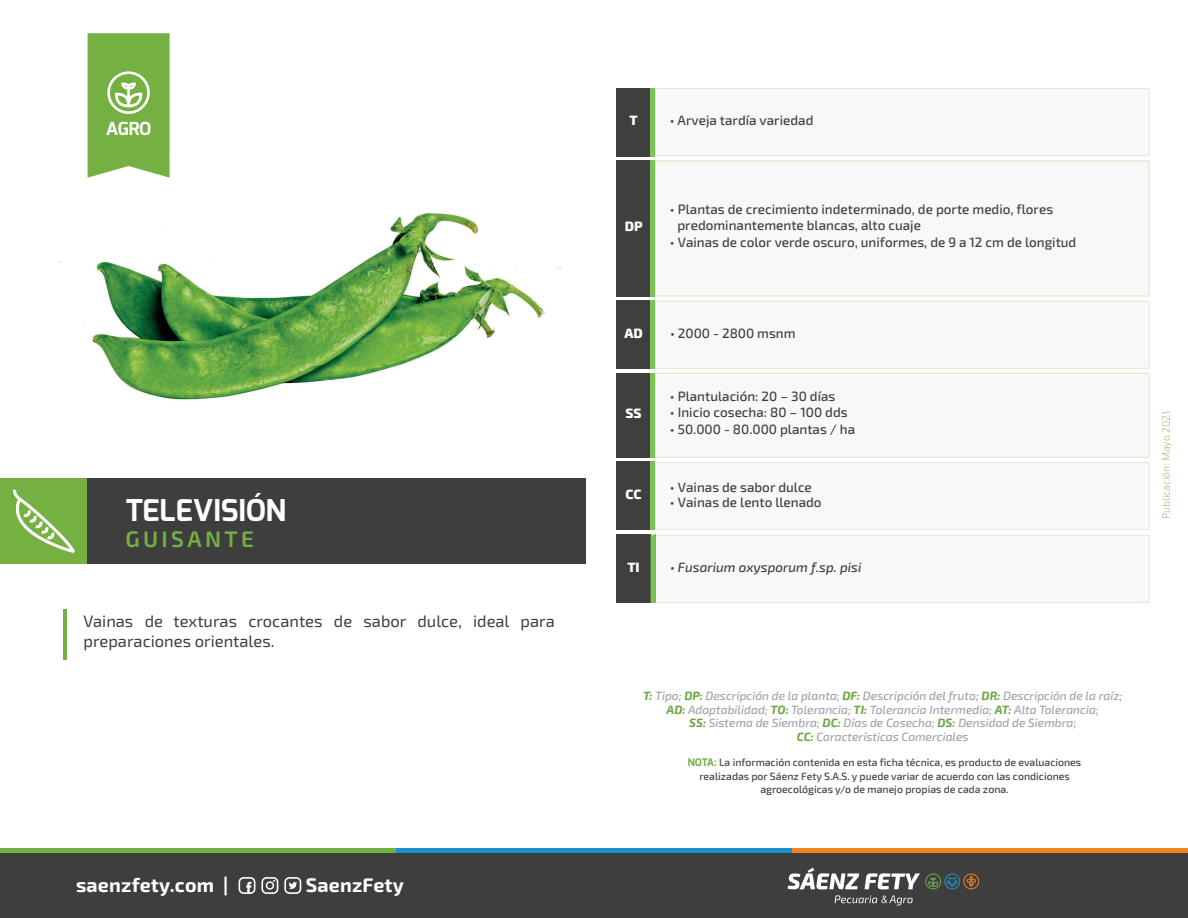
<style>
.page{position:relative;width:1188px;height:918px;background:#fff}
.page>*{position:absolute;margin:0;border:0;box-sizing:border-box;transform-origin:0 0}
.t1{font:700 30px "Exo";color:#fff}
.t2{font:600 22.5px "Exo 2";letter-spacing:.15em;color:#75b042}
.t3{font:700 19.65px "Exo 2";letter-spacing:.01em;color:#fff}
.t4{font:700 18px "Exo";color:#fff}
.t5{font:16.5px/19.5px "Exo 2";color:#3e3e3f}
.t6{font:500 13.5px/16.5px "Exo 2";color:#3e3e3f}
.t7{font:italic 500 13.5px "Exo 2";color:#3e3e3f}
.t8{font:800 13.5px "Exo 2";color:#fff}
.t9{font:italic 500 12px/13.5px "Exo 2";color:#9da3a7;text-align:center}
.t10{font:500 10.5px/13.5px "Exo 2";color:#3e3e3f;text-align:center}
.t11{font:200 10.5px "Exo 2";color:#6ea644}
.s1{font-style:normal}
.s2{font-weight:700;color:#6ea644}
.s3{font-family:"Exo";font-weight:700;color:#75b042}
</style>
<div class="page">
<img style="left:39px;top:213px;width:533px;height:266px">
<svg style="left:655px;top:88px;width:495px;height:68px"></svg>
<div style="left:617px;top:88px;width:34px;height:68px;background:#3f3f40"></div>
<hr style="left:651px;top:88px;width:4px;height:68px;background:#7ac251">
<div style="left:0;top:853px;width:1188px;height:65px;background:#3e3e3f"></div>
<hr style="left:0;top:849px;width:396px;height:4px;background:#75b042">
<hr style="left:396px;top:849px;width:396px;height:4px;background:#1d90d0">
<hr style="left:792px;top:849px;width:396px;height:4px;background:#f58320">
<hr style="left:63px;top:609px;width:3px;height:51px;background:#75b042">
<svg style="left:835px;top:895px;width:78px;height:11px"></svg>
<svg style="left:788px;top:868px;width:71px;height:21px"></svg>
<svg style="left:865px;top:873px;width:114px;height:16px"></svg>
<div style="left:87px;top:479px;width:499px;height:85px;background:#3e3e3f"></div>
<div style="left:0;top:479px;width:87px;height:85px;background:#75b042"></div>
<svg style="left:87px;top:33px;width:83px;height:145px;background:#83b856"></svg>
<svg style="left:261px;top:877px;width:17px;height:17px"></svg>
<div style="left:617px;top:301px;width:34px;height:68px;background:#3f3f40"></div>
<div style="left:617px;top:462px;width:34px;height:68px;background:#3f3f40"></div>
<div style="left:617px;top:535px;width:34px;height:68px;background:#3f3f40"></div>
<svg style="left:239px;top:877px;width:16px;height:17px"></svg>
<svg style="left:284px;top:877px;width:17px;height:17px"></svg>
<svg style="left:651px;top:301px;width:499px;height:302px"></svg>
<div style="left:616px;top:373px;width:34px;height:85px;background:#3f3f40"></div>
<div style="left:650px;top:373px;width:5px;height:85px;background:#7ac251"></div>
<svg style="left:655px;top:160px;width:494px;height:136px"></svg>
<div style="left:616px;top:160px;width:34px;height:136px;background:#3f3f40"></div>
<div style="left:650px;top:160px;width:5px;height:136px;background:#7ac251"></div>
<svg style="left:13px;top:490px;width:62px;height:63px"></svg>
<h3 class="t4" style="left:106px;top:117px;width:47px">AGRO</h3>
<h1 class="t1" style="left:125px;top:490px;width:162px">TELEVISIÓN</h1>
<h2 class="t2" style="left:125px;top:526px;width:130px">GUISANTE</h2>
<p class="t5" style="left:84px;top:612px;width:473px">Vainas de texturas crocantes de sabor dulce, ideal para preparaciones orientales.</p>
<h3 class="t3" style="left:76px;top:873px;width:154px">saenzfety.com |</h3>
<h3 class="t3" style="left:306px;top:873px;width:100px">SaenzFety</h3>
<p class="t8" style="left:630px;top:112px;width:10px">T</p>
<p class="t6" style="left:670px;top:112px;width:145px">• Arveja tardía variedad</p>
<p class="t8" style="left:625px;top:219px;width:19px">DP</p>
<p class="t6" style="left:677px;top:201px;width:377px;text-indent:-8px">• Plantas de crecimiento indeterminado, de porte medio, flores predominantemente blancas, alto cuaje</p>
<p class="t6" style="left:670px;top:234px;width:408px">• Vainas de color verde oscuro, uniformes, de 9 a 12 cm de longitud</p>
<p class="t8" style="left:624px;top:325px;width:20px">AD</p>
<p class="t6" style="left:670px;top:325px;width:127px">• 2000 - 2800 msnm</p>
<p class="t8" style="left:625px;top:405px;width:18px">SS</p>
<p class="t8" style="left:626px;top:486px;width:17px">CC</p>
<p class="t6" style="left:670px;top:388px;width:167px">• Plantulación: 20 – 30 días</p>
<p class="t6" style="left:670px;top:405px;width:179px">• Inicio cosecha: 80 – 100 dds</p>
<p class="t6" style="left:670px;top:421px;width:187px">• 50.000 - 80.000 plantas / ha</p>
<p class="t6" style="left:670px;top:479px;width:143px">• Vainas de sabor dulce</p>
<p class="t6" style="left:670px;top:494px;width:153px">• Vainas de lento llenado</p>
<p class="t8" style="left:627px;top:559px;width:14px">TI</p>
<p class="t7" style="left:670px;top:559px;width:193px"><span class="s1">•</span> Fusarium oxysporum f.sp. pisi</p>
<p class="t11" style="left:1160px;top:519px;width:110px;rotate:-90deg">Publicación: Mayo 2021</p>
<p class="t9" style="left:643px;top:690px;width:481px"><span class="s2">T:</span> Tipo; <span class="s2">DP:</span> Descripción de la planta; <span class="s2">DF:</span> Descripción del fruto; <span class="s2">DR:</span> Descripción de la raíz; <span class="s2">AD:</span> Adaptabilidad; <span class="s2">TO:</span> Tolerancia; <span class="s2">TI:</span> Tolerancia Intermedia; <span class="s2">AT:</span> Alta Tolerancia;<br><span class="s2">SS:</span> Sistema de Siembra; <span class="s2">DC:</span> Días de Cosecha; <span class="s2">DS:</span> Densidad de Siembra;<br><span class="s2">CC:</span> Características Comerciales</p>
<p class="t10" style="left:688px;top:756px;width:395px"><span class="s3">NOTA:</span> La información contenida en esta ficha técnica, es producto de evaluaciones realizadas por Sáenz Fety S.A.S. y puede variar de acuerdo con las condiciones agroecológicas y/o de manejo propias de cada zona.</p>
</div>
